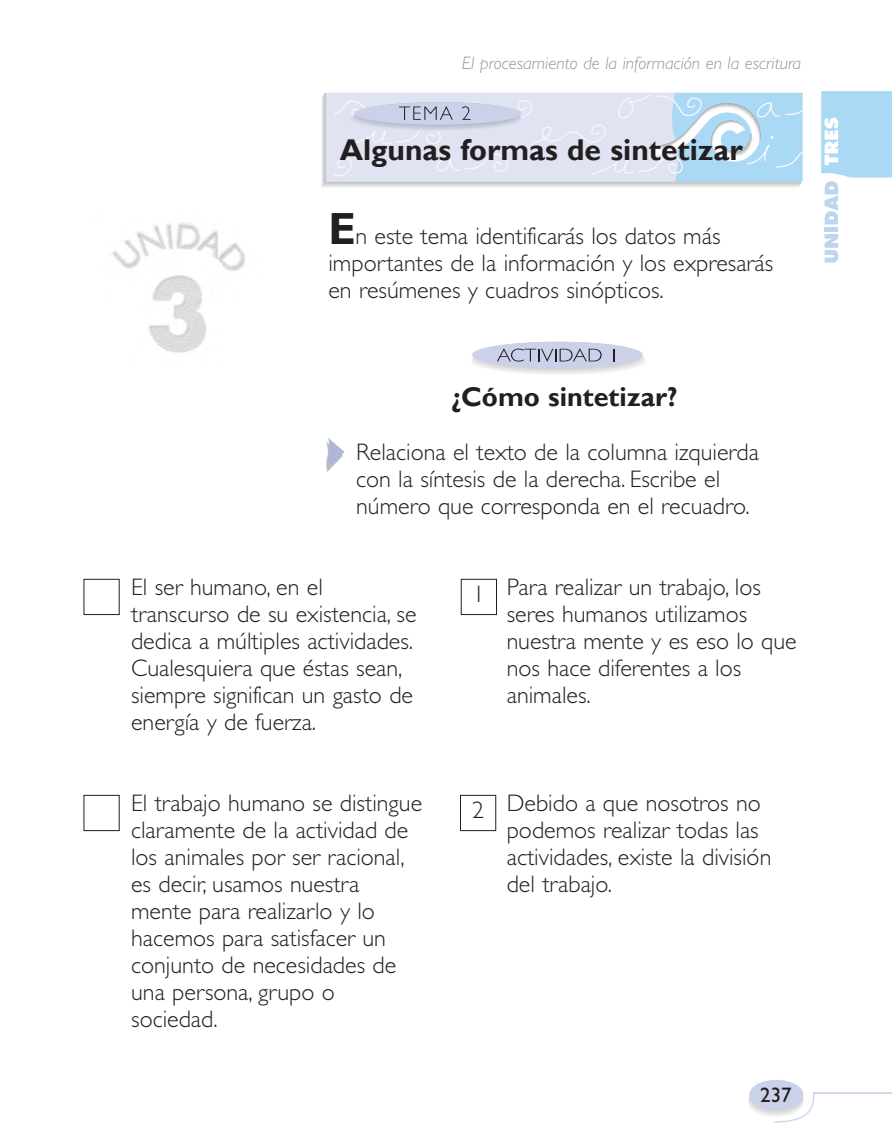
<style>
.page{position:relative;width:892px;height:1148px;background:#fff}
.page>*{position:absolute;margin:0;border:0;box-sizing:border-box;transform-origin:0 0}
.t1{font:700 30px "Gill Sans";color:#231f20}
.t2{font:700 27px "Gill Sans";color:#231f20}
.t3{font:300 24px/27px "Gill Sans";color:#231f20}
.t4{font:21px "Gill Sans";color:#231f20}
.t5{font:italic 300 18px "Gill Sans";color:#939598}
.s1{font-weight:700;font-size:45px}
</style>
<div class="page">
<hr style="left:813px;top:1092px;width:79px;height:2px;background:#d4d8ec">
<svg style="left:748px;top:1080px;width:67px;height:43px"></svg>
<svg style="left:824px;top:234px;width:14px;height:29px"></svg>
<div style="left:824px;top:227px;width:14px;height:5px;background:#bfd5ee"></div>
<svg style="left:821px;top:91px;width:71px;height:133px"></svg>
<svg style="left:326px;top:92px;width:477px;height:90px;background:#d2dff0"></svg>
<img style="left:111px;top:222px;width:134px;height:131px">
<svg style="left:471px;top:342px;width:174px;height:32px"></svg>
<svg style="left:326px;top:438px;width:19px;height:34px"></svg>
<div style="left:84px;top:579px;width:36px;height:36px;border:1px solid #231f20"></div>
<div style="left:84px;top:795px;width:36px;height:36px;border:1px solid #231f20"></div>
<div style="left:461px;top:579px;width:36px;height:36px;border:1px solid #231f20"></div>
<div style="left:460px;top:795px;width:36px;height:36px;border:1px solid #231f20"></div>
<p class="t5" style="left:462px;top:56px;width:341px">El procesamiento de la información en la escritura</p>
<p class="t1" style="left:340px;top:132px;width:405px">Algunas formas de sintetizar</p>
<p class="t3" style="left:328px;top:225px;width:446px"><span class="s1">E</span>n este tema identificarás los datos más importantes de la información y los expresarás en resúmenes y cuadros sinópticos.</p>
<p class="t2" style="left:451px;top:380px;width:228px">¿Cómo sintetizar?</p>
<p class="t3" style="left:356px;top:441px;width:404px">Relaciona el texto de la columna izquierda con la síntesis de la derecha. Escribe el número que corresponda en el recuadro.</p>
<p class="t3" style="left:131px;top:576px;width:287px">El ser humano, en el transcurso de su existencia, se dedica a múltiples actividades.<br>Cualesquiera que éstas sean, siempre significan un gasto de energía y de fuerza.</p>
<p class="t3" style="left:131px;top:792px;width:293px">El trabajo humano se distingue claramente de la actividad de los animales por ser racional, es decir, usamos nuestra mente para realizarlo y lo hacemos para satisfacer un conjunto de necesidades de una persona, grupo o sociedad.</p>
<p class="t3" style="left:473px;top:583px;width:13px">1</p>
<p class="t3" style="left:507px;top:576px;width:291px">Para realizar un trabajo, los seres humanos utilizamos nuestra mente y es eso lo que nos hace diferentes a los animales.</p>
<p class="t3" style="left:472px;top:799px;width:13px">2</p>
<p class="t3" style="left:507px;top:792px;width:266px">Debido a que nosotros no podemos realizar todas las actividades, existe la división del trabajo.</p>
<p class="t4" style="left:760px;top:1088px;width:33px">237</p>
</div>
